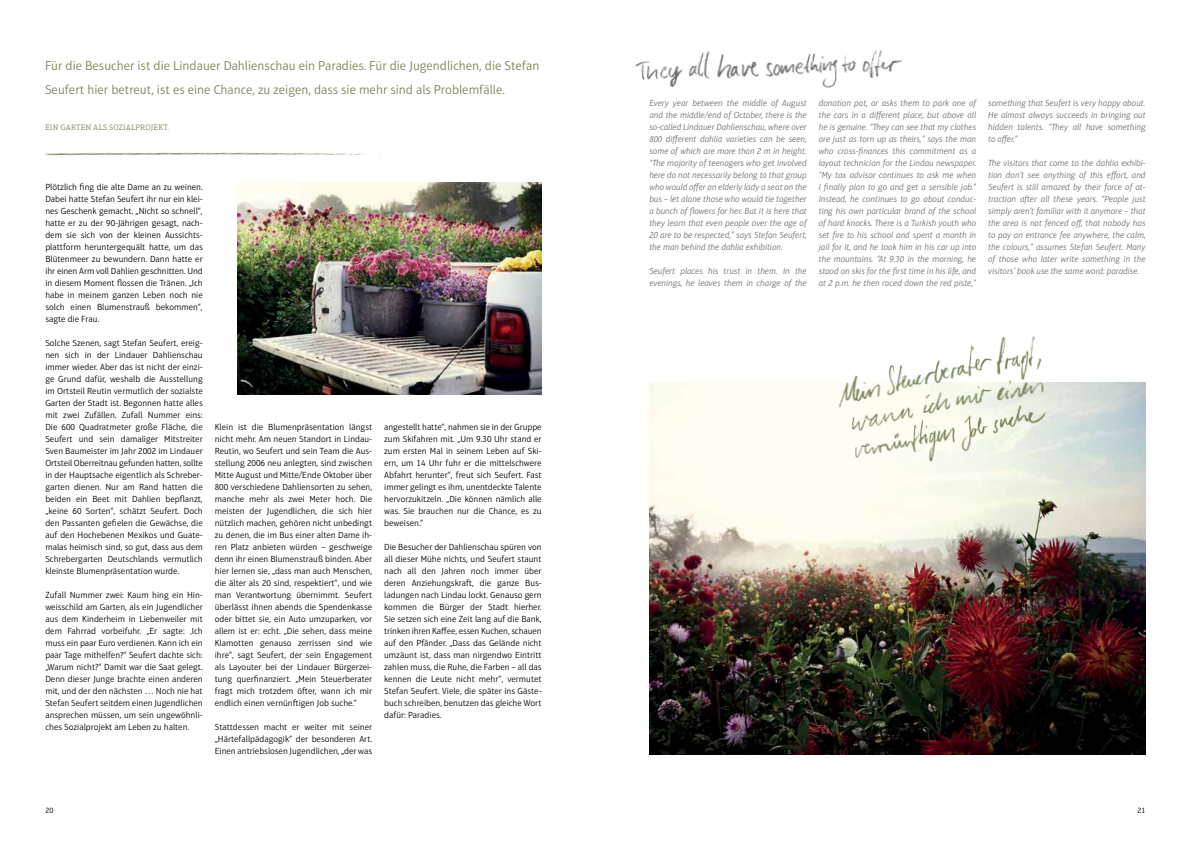
<style>
.page{position:relative;width:1191px;height:842px;background:#fff}
.page>*{position:absolute;margin:0;border:0;box-sizing:border-box;transform-origin:0 0}
.t1{font:300 13px/24px "Aptifer Sans LT Pro";color:#77845a}
.t2{font:300 9px/12px "Aptifer Sans LT Pro";color:#000;text-align:justify}
.t3{font:italic 300 9px/12px "Aptifer Sans LT Pro";color:#6d6e71;text-align:justify}
.t4{font:300 8px "Aptifer Slab LT Pro";letter-spacing:.025em;color:#77845a}
.t5{font:300 8px "Aptifer Sans LT Pro";color:#000}
</style>
<div class="page">
<img style="left:45px;top:152px;width:336px;height:4px">
<img style="left:238px;top:183px;width:303px;height:211px">
<img style="left:649px;top:382px;width:496px;height:372px">
<img style="left:828px;top:336px;width:249px;height:142px">
<img style="left:842px;top:400px;width:84px;height:36px">
<img style="left:635px;top:50px;width:267px;height:38px">
<h1 class="t1" style="left:45px;top:54px;width:496px">Für die Besucher ist die Lindauer Dahlienschau ein Paradies. Für die Jugendlichen, die Stefan<br>Seufert hier betreut, ist es eine Chance, zu zeigen, dass sie mehr sind als Problemfälle.</h1>
<p class="t4" style="left:45px;top:123px;width:125px">EIN GARTEN ALS SOZIALPROJEKT.</p>
<p class="t2" style="left:45px;top:181px;width:159px">Plötzlich fing die alte Dame an zu weinen.<br>Dabei hatte Stefan Seufert ihr nur ein klei&shy;nes Geschenk gemacht. „Nicht so schnell“, hatte er zu der 90-Jährigen gesagt, nach&shy;dem sie sich von der kleinen Aussichts&shy;plattform heruntergequält hatte, um das Blütenmeer zu bewundern. Dann hatte er ihr einen Arm voll Dahlien geschnitten. Und in diesem Moment flossen die Tränen. „Ich habe in meinem ganzen Leben noch nie solch einen Blumenstrauß bekommen“, sagte die Frau.</p>
<p class="t2" style="left:45px;top:337px;width:159px">Solche Szenen, sagt Stefan Seufert, ereig&shy;nen sich in der Lindauer Dahlienschau immer wieder. Aber das ist nicht der einzi&shy;ge Grund dafür, weshalb die Ausstellung im Ortsteil Reutin vermutlich der sozialste Garten der Stadt ist. Begonnen hatte alles mit zwei Zufällen. Zufall Nummer eins:<br>Die 600 Quadratmeter große Fläche, die Seufert und sein damaliger Mitstreiter Sven Baumeister im Jahr 2002 im Lindauer Ortsteil Oberreitnau gefunden hatten, sollte in der Hauptsache eigentlich als Schreber&shy;garten dienen. Nur am Rand hatten die beiden ein Beet mit Dahlien bepflanzt, „keine 60 Sorten“, schätzt Seufert. Doch den Passanten gefielen die Gewächse, die auf den Hochebenen Mexikos und Guate&shy;malas heimisch sind, so gut, dass aus dem Schrebergarten Deutschlands vermutlich kleinste Blumenpräsentation wurde.</p>
<p class="t2" style="left:45px;top:589px;width:159px">Zufall Nummer zwei: Kaum hing ein Hin&shy;weisschild am Garten, als ein Jugendlicher aus dem Kinderheim in Liebenweiler mit dem Fahrrad vorbeifuhr. „Er sagte: ‚Ich muss ein paar Euro verdienen. Kann ich ein paar Tage mithelfen?“ Seufert dachte sich: „Warum nicht?“ Damit war die Saat gelegt.<br>Denn dieser Junge brachte einen anderen mit, und der den nächsten ... Noch nie hat Stefan Seufert seitdem einen Jugendlichen ansprechen müssen, um sein ungewöhnli&shy;ches Sozialprojekt am Leben zu halten.</p>
<p class="t2" style="left:215px;top:421px;width:159px">Klein ist die Blumenpräsentation längst nicht mehr. Am neuen Standort in Lindau-Reutin, wo Seufert und sein Team die Aus&shy;stellung 2006 neu anlegten, sind zwischen Mitte August und Mitte/Ende Oktober über 800 verschiedene Dahliensorten zu sehen, manche mehr als zwei Meter hoch. Die meisten der Jugendlichen, die sich hier nützlich machen, gehören nicht unbedingt zu denen, die im Bus einer alten Dame ih&shy;ren Platz anbieten würden – geschweige denn ihr einen Blumenstrauß binden. Aber hier lernen sie, „dass man auch Menschen, die älter als 20 sind, respektiert“, und wie man Verantwortung übernimmt. Seufert überlässt ihnen abends die Spendenkasse oder bittet sie, ein Auto umzuparken, vor allem ist er: echt. „Die sehen, dass meine Klamotten genauso zerrissen sind wie ihre“, sagt Seufert, der sein Engagement als Layouter bei der Lindauer Bürgerzei&shy;tung querfinanziert. „Mein Steuerberater fragt mich trotzdem öfter, wann ich mir endlich einen vernünftigen Job suche.“</p>
<p class="t2" style="left:215px;top:721px;width:159px">Stattdessen macht er weiter mit seiner „Härtefallpädagogik“ der besonderen Art.<br>Einen antriebslosen Jugendlichen, „der was</p>
<p class="t2" style="left:384px;top:421px;width:159px">angestellt hatte“, nahmen sie in der Gruppe zum Skifahren mit. „Um 9.30 Uhr stand er zum ersten Mal in seinem Leben auf Ski&shy;ern, um 14 Uhr fuhr er die mittelschwere Abfahrt herunter“, freut sich Seufert. Fast immer gelingt es ihm, unentdeckte Talente hervorzukitzeln. „Die können nämlich alle was. Sie brauchen nur die Chance, es zu beweisen.“</p>
<p class="t2" style="left:384px;top:541px;width:159px">Die Besucher der Dahlienschau spüren von all dieser Mühe nichts, und Seufert staunt nach all den Jahren noch immer über deren Anziehungskraft, die ganze Bus&shy;ladungen nach Lindau lockt. Genauso gern kommen die Bürger der Stadt hierher.<br>Sie setzen sich eine Zeit lang auf die Bank, trinken ihren Kaffee, essen Kuchen, schauen auf den Pfänder. „Dass das Gelände nicht umzäunt ist, dass man nirgendwo Eintritt zahlen muss, die Ruhe, die Farben – all das kennen die Leute nicht mehr“, vermutet Stefan Seufert. Viele, die später ins Gäste&shy;buch schreiben, benutzen das gleiche Wort dafür: Paradies.</p>
<p class="t3" style="left:649px;top:97px;width:159px">Every year between the middle of August and the middle/end of October, there is the so-called Lindauer Dahlienschau, where over 800 different dahlia varieties can be seen, some of which are more than 2 m in height. “The majority of teenagers who get involved here do not necessarily belong to that group who would offer an elderly lady a seat on the bus – let alone those who would tie together a bunch of flowers for her. But it is here that they learn that even people over the age of 20 are to be respected,” says Stefan Seufert, the man behind the dahlia exhibition.</p>
<p class="t3" style="left:649px;top:265px;width:159px">Seufert places his trust in them. In the evenings, he leaves them in charge of the</p>
<p class="t3" style="left:818px;top:97px;width:159px">donation pot, or asks them to park one of the cars in a different place, but above all he is genuine. “They can see that my clothes are just as torn up as theirs,” says the man who cross-finances this commitment as a layout technician for the Lindau newspaper. “My tax advisor continues to ask me when I finally plan to go and get a sensible job.” Instead, he continues to go about conduc&shy;ting his own particular brand of the school of hard knocks. There is a Turkish youth who set fire to his school and spent a month in jail for it, and he took him in his car up into the mountains. “At 9.30 in the morning, he stood on skis for the first time in his life, and at 2 p.m. he then raced down the red piste,”</p>
<p class="t3" style="left:988px;top:97px;width:159px">something that Seufert is very happy about.<br>He almost always succeeds in bringing out hidden talents. “They all have something to offer.”</p>
<p class="t3" style="left:988px;top:157px;width:159px">The visitors that come to the dahlia exhibi&shy;tion don’t see anything of this effort, and Seufert is still amazed by their force of at&shy;traction after all these years. “People just simply aren’t familiar with it anymore – that the area is not fenced off, that nobody has to pay an entrance fee anywhere, the calm, the colours,” assumes Stefan Seufert. Many of those who later write something in the visitors’ book use the same word: paradise.</p>
<p class="t5" style="left:45px;top:806px;width:10px">20</p>
<p class="t5" style="left:1137px;top:806px;width:10px">21</p>
</div>
